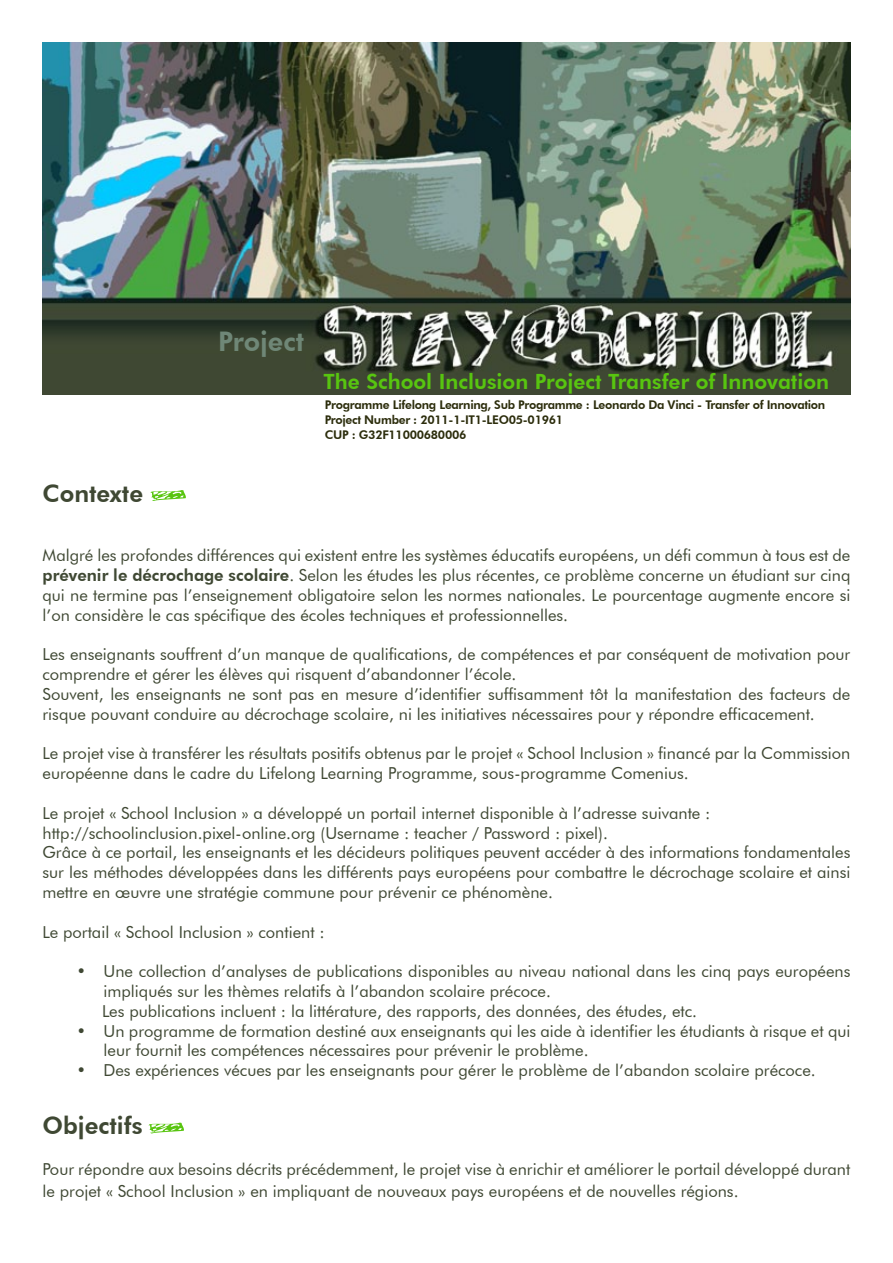
<style>
.page{position:relative;width:893px;height:1263px;background:#fff}
.page>*{position:absolute;margin:0;border:0;box-sizing:border-box;transform-origin:0 0}
.t1{font:800 27px "Futura BT";color:#6f8777}
.t2{font:800 24px "Futura BT";color:#3f4833}
.t3{font:800 21px "Futura BT";color:#58c510}
.t4{font:16.5px/19.8px "Futura BT";color:#3f4833}
.t5{font:800 12px/15px "Futura BT";letter-spacing:-.025em;color:#2c2d0c}
.s1{font-weight:800}
</style>
<div class="page">
<svg style="left:151px;top:490px;width:35px;height:11px"></svg>
<img style="left:43px;top:43px;width:807px;height:351px">
<svg style="left:149px;top:1123px;width:35px;height:10px"></svg>
<h2 class="t2" style="left:43px;top:479px;width:102px">Contexte</h2>
<h1 class="t1" style="left:218px;top:325px;width:87px">Project</h1>
<p class="t3" style="left:324px;top:369px;width:507px">The School Inclusion Project Transfer of Innovation</p>
<p class="t5" style="left:325px;top:397px;width:502px">Programme Lifelong Learning, Sub Programme : Leonardo Da Vinci - Transfer of Innovation<br>Project Number : 2011-1-IT1-LEO05-01961<br>CUP : G32F11000680006</p>
<p class="t4" style="left:43px;top:545px;width:809px;text-align:justify">Malgré les profondes différences qui existent entre les systèmes éducatifs européens, un défi commun à tous est de <span class="s1">prévenir le décrochage scolaire</span>. Selon les études les plus récentes, ce problème concerne un étudiant sur cinq qui ne termine pas l’enseignement obligatoire selon les normes nationales. Le pourcentage augmente encore si l’on considère le cas spécifique des écoles techniques et professionnelles.</p>
<p class="t4" style="left:43px;top:644px;width:809px">Les enseignants souffrent d’un manque de qualifications, de compétences et par conséquent de motivation pour comprendre et gérer les élèves qui risquent d’abandonner l’école.<br>Souvent, les enseignants ne sont pas en mesure d’identifier suffisamment tôt la manifestation des facteurs de risque pouvant conduire au décrochage scolaire, ni les initiatives nécessaires pour y répondre efficacement.</p>
<p class="t4" style="left:43px;top:743px;width:809px">Le projet vise à transférer les résultats positifs obtenus par le projet « School Inclusion » financé par la Commission européenne dans le cadre du Lifelong Learning Programme, sous-programme Comenius.</p>
<p class="t4" style="left:43px;top:803px;width:809px">Le projet « School Inclusion » a développé un portail internet disponible à l’adresse suivante : http://schoolinclusion.pixel-online.org (Username : teacher / Password : pixel).<br>Grâce à ce portail, les enseignants et les décideurs politiques peuvent accéder à des informations fondamentales sur les méthodes développées dans les différents pays européens pour combattre le décrochage scolaire et ainsi mettre en œuvre une stratégie commune pour prévenir ce phénomène.</p>
<p class="t4" style="left:43px;top:922px;width:284px">Le portail « School Inclusion » contient :</p>
<p class="t4" style="left:102px;top:961px;width:750px;text-indent:-26px">• Une collection d’analyses de publications disponibles au niveau national dans les cinq pays européens impliqués sur les thèmes relatifs à l’abandon scolaire précoce.<br>Les publications incluent : la littérature, des rapports, des données, des études, etc.</p>
<p class="t4" style="left:104px;top:1021px;width:748px;text-indent:-27px">• Un programme de formation destiné aux enseignants qui les aide à identifier les étudiants à risque et qui leur fournit les compétences nécessaires pour prévenir le problème.</p>
<p class="t4" style="left:77px;top:1060px;width:741px">• Des expériences vécues par les enseignants pour gérer le problème de l’abandon scolaire précoce.</p>
<h2 class="t2" style="left:43px;top:1111px;width:102px">Objectifs</h2>
<p class="t4" style="left:43px;top:1158px;width:809px;line-height:21.6px">Pour répondre aux besoins décrits précédemment, le projet vise à enrichir et améliorer le portail développé durant le projet « School Inclusion » en impliquant de nouveaux pays européens et de nouvelles régions.</p>
</div>
